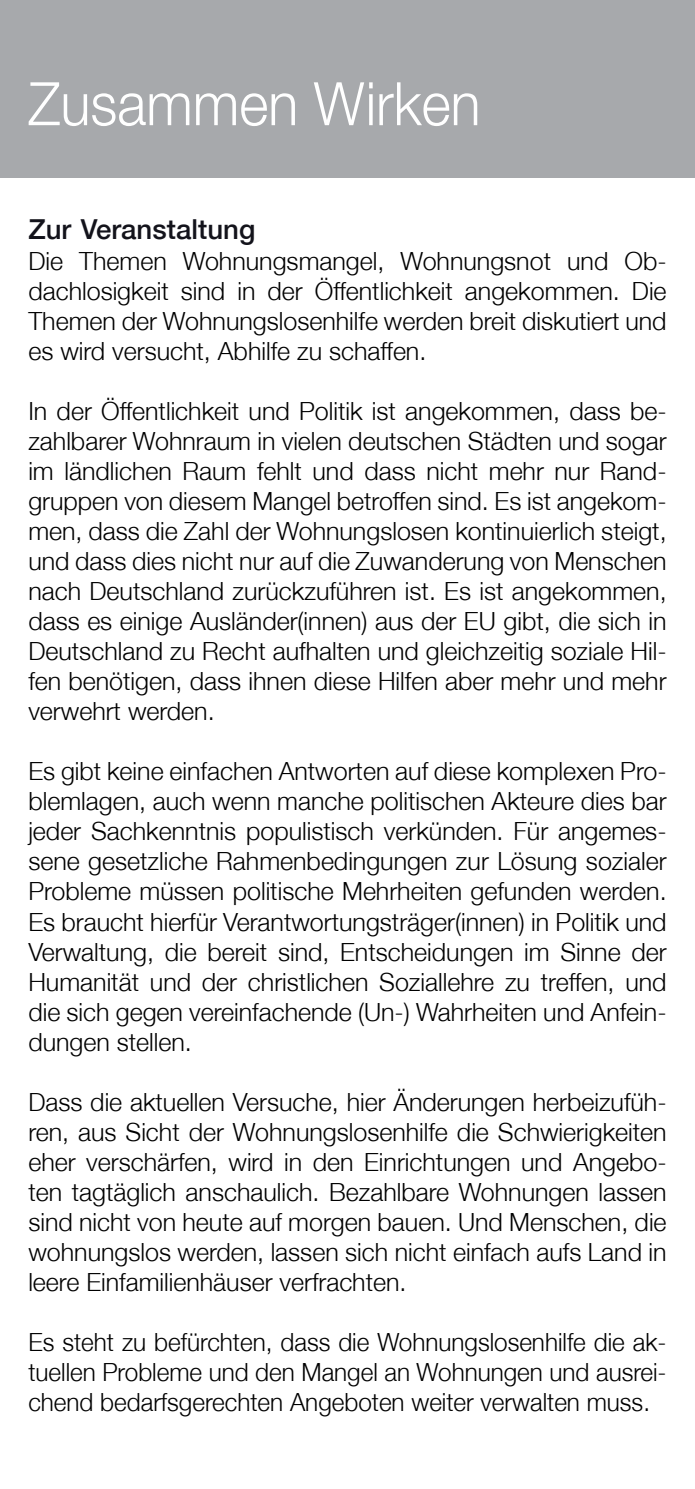
<style>
.page{position:relative;width:695px;height:1489px;background:#fff}
.page>*{position:absolute;margin:0;border:0;box-sizing:border-box;transform-origin:0 0}
._001-Headline_innen{font:300 60px "Helvetica Neue";color:#fff;scale:.93 1}
._002-Subheadline{font:500 27.5px "Helvetica Neue";letter-spacing:.005em;color:#13131b}
.t1{font:300 25px/30px "Helvetica Neue";color:#000;text-align:justify}
</style>
<div class="page">
<div style="left:0;top:0;width:694px;height:177px;background:#a7a9ac"></div>
<p class="_001-Headline_innen" style="left:28px;top:67px;width:651px">(Un-) Haltbare Zustände?</p>
<p class="_001-Headline_innen" style="left:28px;top:67px;width:487px">Zusammen Wirken</p>
<p class="_002-Subheadline" style="left:28px;top:213px;width:228px">Zur Veranstaltung</p>
<p class="t1" style="left:28px;top:246px;width:639px">Die Themen Wohnungsmangel, Wohnungsnot und Ob&shy;dachlosigkeit sind in der Öffentlichkeit angekommen. Die Themen der Wohnungslosenhilfe werden breit diskutiert und es wird versucht, Abhilfe zu schaffen.</p>
<p class="t1" style="left:28px;top:396px;width:639px">In der Öffentlichkeit und Politik ist angekommen, dass be&shy;zahlbarer Wohnraum in vielen deutschen Städten und sogar im ländlichen Raum fehlt und dass nicht mehr nur Rand&shy;gruppen von diesem Mangel betroffen sind. Es ist angekom&shy;men, dass die Zahl der Wohnungslosen kontinuierlich steigt, und dass dies nicht nur auf die Zuwanderung von Menschen nach Deutschland zurückzuführen ist. Es ist angekommen, dass es einige Ausländer(innen) aus der EU gibt, die sich in Deutschland zu Recht aufhalten und gleichzeitig soziale Hil&shy;fen benötigen, dass ihnen diese Hilfen aber mehr und mehr verwehrt werden.</p>
<p class="t1" style="left:28px;top:756px;width:639px">Es gibt keine einfachen Antworten auf diese komplexen Pro&shy;blemlagen, auch wenn manche politischen Akteure dies bar jeder Sachkenntnis populistisch verkünden. Für angemes&shy;sene gesetzliche Rahmenbedingungen zur Lösung sozialer Probleme müssen politische Mehrheiten gefunden werden.<br>Es braucht hierfür Verantwortungsträger(innen) in Politik und Verwaltung, die bereit sind, Entscheidungen im Sinne der Humanität und der christlichen Soziallehre zu treffen, und die sich gegen vereinfachende (Un-) Wahrheiten und Anfein&shy;dungen stellen.</p>
<p class="t1" style="left:28px;top:1086px;width:639px">Dass die aktuellen Versuche, hier Änderungen herbeizufüh&shy;ren, aus Sicht der Wohnungslosenhilfe die Schwierigkeiten eher verschärfen, wird in den Einrichtungen und Angebo&shy;ten tagtäglich anschaulich. Bezahlbare Wohnungen lassen sind nicht von heute auf morgen bauen. Und Menschen, die wohnungslos werden, lassen sich nicht einfach aufs Land in leere Einfamilienhäuser verfrachten.</p>
<p class="t1" style="left:28px;top:1326px;width:639px">Es steht zu befürchten, dass die Wohnungslosenhilfe die ak&shy;tuellen Probleme und den Mangel an Wohnungen und ausrei&shy;chend bedarfsgerechten Angeboten weiter verwalten muss.</p>
</div>
